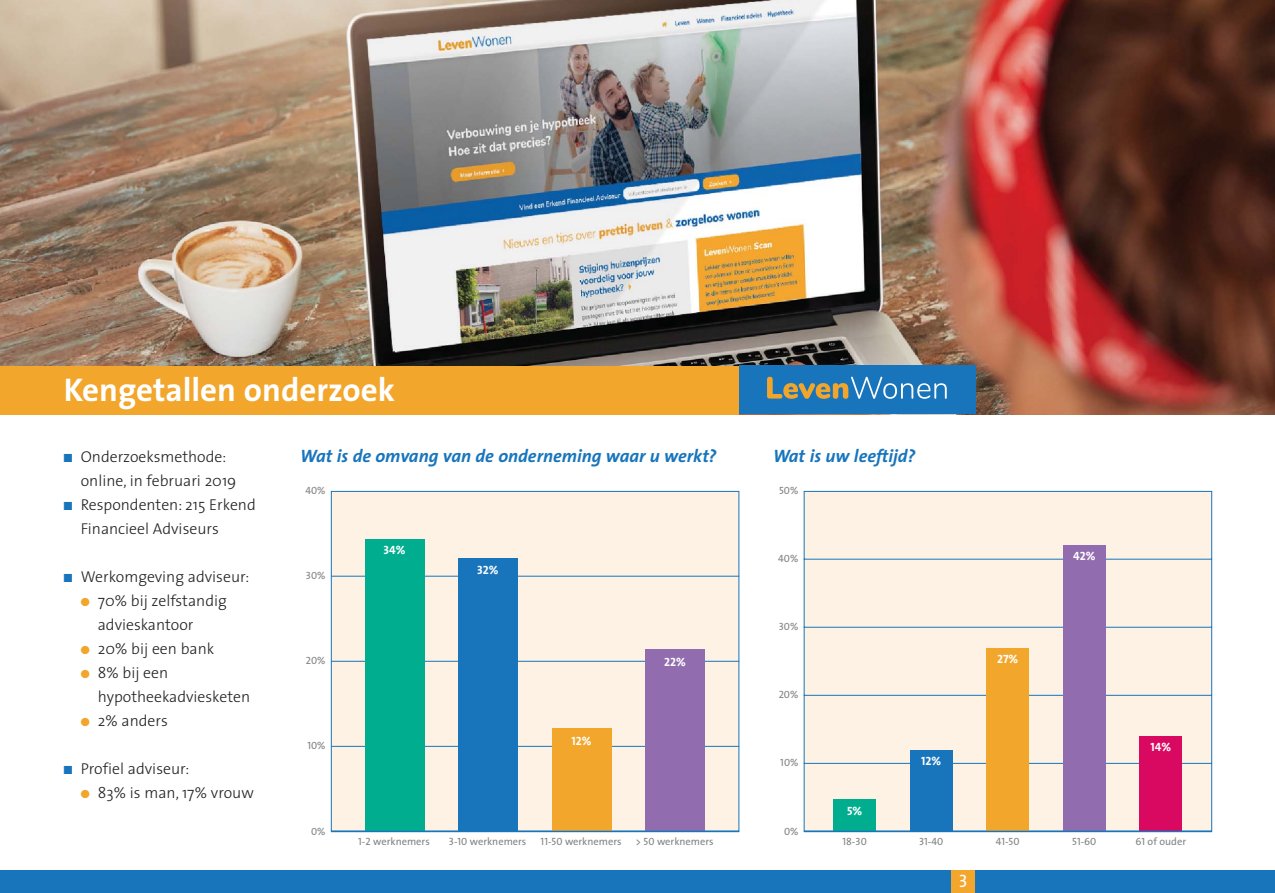
<style>
.page{position:relative;width:1275px;height:893px;background:#fff}
.page>*{position:absolute;margin:0;border:0;box-sizing:border-box;transform-origin:0 0}
.t1{font:700 33px "The Sans";color:#fff}
.t2{font:italic 700 18px "The Sans";color:#1875bc}
.t3{font:18px "The Sans Caps";color:#fff}
.t4{font:300 15.75px/24px "The Sans";color:#231f20}
.t5{font:12px "The Sans Bold Caps";color:#fff}
.t6{font:10.5px "The Sans";color:#808285}
.t7{font:10.5px "The Sans Caps";color:#808285}
.s1{font-family:"Monotype Sorts";font-weight:400;font-size:11.25px;color:#1875bc}
.s2{font-family:"Monotype Sorts";font-weight:400;font-size:11.25px;color:#f2a62c}
.s3{font-family:"The Sans Caps"}
</style>
<div class="page">
<div style="left:803px;top:491px;width:410px;height:340px;background:#fdf2e4"></div>
<img style="left:0;top:0;width:1275px;height:414px">
<div style="left:0;top:870px;width:1275px;height:22px;background:#1875bc"></div>
<div style="left:0;top:366px;width:739px;height:48px;background:#f2a62c"></div>
<div style="left:739px;top:366px;width:236px;height:48px;background:#1875bc"></div>
<svg style="left:767px;top:377px;width:180px;height:22px"></svg>
<div style="left:331px;top:491px;width:408px;height:340px;background:#fdf2e4"></div>
<hr style="left:331px;top:746px;width:408px;height:1px;background:#1875bc">
<hr style="left:331px;top:661px;width:408px;height:1px;background:#1875bc">
<hr style="left:331px;top:576px;width:408px;height:1px;background:#1875bc">
<div style="left:365px;top:538px;width:59px;height:293px;background:#00ad8e"></div>
<div style="left:458px;top:558px;width:60px;height:273px;background:#1875bc"></div>
<div style="left:552px;top:728px;width:60px;height:103px;background:#f2a62c"></div>
<div style="left:646px;top:649px;width:59px;height:182px;background:#916caf"></div>
<hr style="left:331px;top:830px;width:408px;height:2px;background:#1875bc">
<div style="left:833px;top:799px;width:43px;height:32px;background:#00ad8e"></div>
<div style="left:910px;top:749px;width:42px;height:82px;background:#1875bc"></div>
<div style="left:986px;top:647px;width:43px;height:184px;background:#f2a62c"></div>
<div style="left:1063px;top:544px;width:43px;height:286px;background:#916caf"></div>
<div style="left:1140px;top:736px;width:42px;height:95px;background:#d90861"></div>
<hr style="left:804px;top:830px;width:408px;height:2px;background:#1875bc">
<div style="left:951px;top:870px;width:24px;height:22px;background:#f2a62c"></div>
<h1 class="t1" style="left:64px;top:378px;width:333px">Kengetallen onderzoek</h1>
<p class="t4" style="left:81px;top:446px;width:157px;text-indent:-17px"><span class="s1">■</span> Onderzoeksmethode: online, in februari 2019</p>
<p class="t4" style="left:81px;top:494px;width:177px;text-indent:-17px"><span class="s1">■</span> Respondenten: 215 Erkend<br>Financieel Adviseurs</p>
<p class="t4" style="left:64px;top:566px;width:187px"><span class="s1">■</span> Werkomgeving adviseur:</p>
<p class="t4" style="left:98px;top:590px;width:131px;text-indent:-17px"><span class="s2">●</span> 70% bij zelfstandig advieskantoor</p>
<p class="t4" style="left:81px;top:638px;width:135px"><span class="s2">●</span> 20% bij een bank</p>
<p class="t4" style="left:98px;top:662px;width:154px;text-indent:-17px"><span class="s2">●</span> 8% bij een hypotheekadviesketen</p>
<p class="t4" style="left:81px;top:710px;width:89px"><span class="s2">●</span> 2% anders</p>
<p class="t4" style="left:64px;top:758px;width:127px"><span class="s1">■</span> Profiel adviseur:</p>
<p class="t4" style="left:81px;top:782px;width:175px"><span class="s2">●</span> 83% is man, 17% vrouw</p>
<p class="t2" style="left:300px;top:449px;width:418px">Wat is de omvang van de onderneming waar u werkt?</p>
<p class="t2" style="left:773px;top:449px;width:144px">Wat is uw leeftijd?</p>
<p class="t7" style="left:305px;top:484px;width:22px">40%</p>
<p class="t7" style="left:779px;top:484px;width:21px">50%</p>
<p class="t5" style="left:383px;top:542px;width:24px">34%</p>
<p class="t7" style="left:778px;top:552px;width:22px">40%</p>
<p class="t7" style="left:306px;top:569px;width:21px">30%</p>
<p class="t5" style="left:477px;top:563px;width:23px">32%</p>
<p class="t7" style="left:779px;top:620px;width:21px">30%</p>
<p class="t7" style="left:306px;top:654px;width:21px">20%</p>
<p class="t5" style="left:664px;top:654px;width:23px">22%</p>
<p class="t7" style="left:779px;top:688px;width:21px">20%</p>
<p class="t7" style="left:307px;top:739px;width:20px">10%</p>
<p class="t5" style="left:571px;top:733px;width:22px">12%</p>
<p class="t7" style="left:780px;top:756px;width:20px">10%</p>
<p class="t5" style="left:921px;top:753px;width:22px">12%</p>
<p class="t5" style="left:847px;top:803px;width:17px">5%</p>
<p class="t7" style="left:311px;top:824px;width:16px">0%</p>
<p class="t7" style="left:784px;top:824px;width:16px">0%</p>
<p class="t6" style="left:358px;top:837px;width:73px"><span class="s3">1-2</span> werknemers</p>
<p class="t6" style="left:449px;top:837px;width:79px"><span class="s3">3-10</span> werknemers</p>
<p class="t6" style="left:541px;top:837px;width:82px"><span class="s3">11-50</span> werknemers</p>
<p class="t6" style="left:636px;top:837px;width:79px">&gt; <span class="s3">50</span> werknemers</p>
<p class="t7" style="left:842px;top:835px;width:26px">18-30</p>
<p class="t7" style="left:919px;top:835px;width:26px">31-40</p>
<p class="t3" style="left:959px;top:870px;width:10px">3</p>
<p class="t5" style="left:997px;top:651px;width:23px">27%</p>
<p class="t7" style="left:996px;top:835px;width:25px">41-50</p>
<p class="t5" style="left:1073px;top:548px;width:24px">42%</p>
<p class="t7" style="left:1072px;top:835px;width:26px">51-60</p>
<p class="t5" style="left:1150px;top:740px;width:22px">14%</p>
<p class="t6" style="left:1135px;top:837px;width:52px"><span class="s3">61</span> of ouder</p>
</div>
